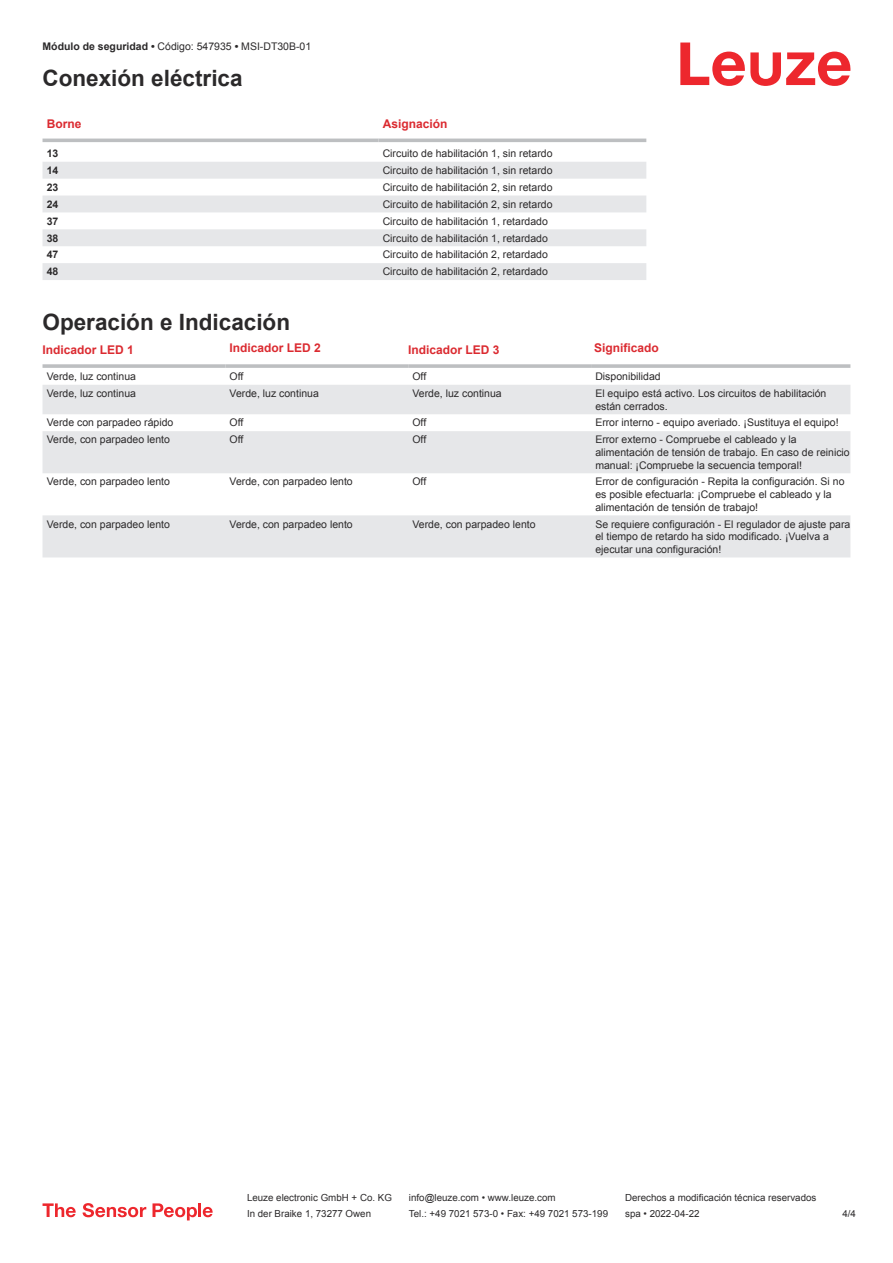
<style>
.page{position:relative;width:893px;height:1263px;background:#fff}
.page>*{position:absolute;margin:0;border:0;box-sizing:border-box;transform-origin:0 0}
.t1{font:700 22.5px "Arial";color:#2b292a}
.t2{font:700 12px "Arial";color:#db2a30}
.t3{font:10.5px/12.6px "Arial";color:#2b292a}
.t4{font:700 10.5px "Arial";color:#2b292a}
.t5{font:9.75px "Arial";color:#2b292a}
.s1{font-weight:700}
</style>
<div class="page">
<svg style="left:680px;top:43px;width:170px;height:43px"></svg>
<svg style="left:43px;top:138px;width:603px;height:1px"></svg>
<svg style="left:43px;top:162px;width:603px;height:118px;fill:#e6e7e9"></svg>
<hr style="left:43px;top:139px;width:335px;height:3px;background:#bdbfc1">
<hr style="left:378px;top:139px;width:268px;height:3px;background:#bdbfc1">
<svg style="left:43px;top:385px;width:807px;height:172px;fill:#e6e7e9"></svg>
<svg style="left:43px;top:364px;width:182px;height:4px"></svg>
<hr style="left:225px;top:364px;width:183px;height:4px;background:#c5c7c9">
<hr style="left:408px;top:364px;width:183px;height:4px;background:#c5c7c9">
<svg style="left:591px;top:364px;width:259px;height:4px"></svg>
<svg style="left:43px;top:1203px;width:33px;height:14px"></svg>
<svg style="left:83px;top:1203px;width:63px;height:14px"></svg>
<svg style="left:153px;top:1203px;width:44px;height:17px"></svg>
<hr style="left:198px;top:1203px;width:3px;height:14px;background:#ed272d">
<svg style="left:203px;top:1207px;width:10px;height:10px"></svg>
<p class="t3" style="left:43px;top:41px;width:270px"><span class="s1">Módulo de seguridad •</span> Código: 547935 <span class="s1">•</span> MSI-DT30B-01</p>
<h1 class="t1" style="left:43px;top:70px;width:202px">Conexión eléctrica</h1>
<p class="t2" style="left:47px;top:119px;width:36px">Borne</p>
<p class="t2" style="left:383px;top:119px;width:66px">Asignación</p>
<p class="t4" style="left:47px;top:149px;width:13px">13</p>
<p class="t3" style="left:383px;top:148px;width:171px">Circuito de habilitación 1, sin retardo</p>
<p class="t4" style="left:47px;top:166px;width:13px">14</p>
<p class="t3" style="left:383px;top:165px;width:171px">Circuito de habilitación 1, sin retardo</p>
<p class="t4" style="left:47px;top:183px;width:13px">23</p>
<p class="t3" style="left:383px;top:182px;width:171px">Circuito de habilitación 2, sin retardo</p>
<p class="t4" style="left:47px;top:200px;width:13px">24</p>
<p class="t3" style="left:383px;top:199px;width:171px">Circuito de habilitación 2, sin retardo</p>
<p class="t4" style="left:47px;top:217px;width:13px">37</p>
<p class="t3" style="left:383px;top:216px;width:167px">Circuito de habilitación 1, retardado</p>
<p class="t4" style="left:47px;top:234px;width:13px">38</p>
<p class="t3" style="left:383px;top:232px;width:167px">Circuito de habilitación 1, retardado</p>
<p class="t4" style="left:47px;top:251px;width:13px">47</p>
<p class="t3" style="left:383px;top:249px;width:167px">Circuito de habilitación 2, retardado</p>
<p class="t4" style="left:47px;top:268px;width:13px">48</p>
<p class="t3" style="left:383px;top:266px;width:167px">Circuito de habilitación 2, retardado</p>
<h1 class="t1" style="left:43px;top:314px;width:249px">Operación e Indicación</h1>
<p class="t2" style="left:43px;top:345px;width:93px">Indicador LED 1</p>
<p class="t2" style="left:230px;top:343px;width:93px">Indicador LED 2</p>
<p class="t2" style="left:408px;top:345px;width:93px">Indicador LED 3</p>
<p class="t2" style="left:594px;top:343px;width:66px">Significado</p>
<p class="t3" style="left:47px;top:371px;width:91px">Verde, luz continua</p>
<p class="t3" style="left:230px;top:371px;width:15px">Off</p>
<p class="t3" style="left:412px;top:371px;width:15px">Off</p>
<p class="t3" style="left:595px;top:371px;width:67px">Disponibilidad</p>
<p class="t3" style="left:47px;top:388px;width:91px">Verde, luz continua</p>
<p class="t3" style="left:230px;top:388px;width:91px">Verde, luz continua</p>
<p class="t3" style="left:412px;top:388px;width:91px">Verde, luz continua</p>
<p class="t3" style="left:595px;top:388px;width:233px">El equipo está activo. Los circuitos de habilitación están cerrados.</p>
<p class="t3" style="left:47px;top:417px;width:128px">Verde con parpadeo rápido</p>
<p class="t3" style="left:230px;top:417px;width:15px">Off</p>
<p class="t3" style="left:412px;top:417px;width:15px">Off</p>
<p class="t3" style="left:595px;top:417px;width:245px">Error interno - equipo averiado. ¡Sustituya el equipo!</p>
<p class="t3" style="left:47px;top:434px;width:125px">Verde, con parpadeo lento</p>
<p class="t3" style="left:230px;top:434px;width:15px">Off</p>
<p class="t3" style="left:412px;top:434px;width:15px">Off</p>
<p class="t3" style="left:595px;top:434px;width:256px">Error externo - Compruebe el cableado y la alimentación de tensión de trabajo. En caso de reinicio manual: ¡Compruebe la secuencia temporal!</p>
<p class="t3" style="left:47px;top:476px;width:125px">Verde, con parpadeo lento</p>
<p class="t3" style="left:230px;top:476px;width:125px">Verde, con parpadeo lento</p>
<p class="t3" style="left:412px;top:476px;width:15px">Off</p>
<p class="t3" style="left:595px;top:476px;width:251px">Error de configuración - Repita la configuración. Si no es posible efectuarla: ¡Compruebe el cableado y la alimentación de tensión de trabajo!</p>
<p class="t3" style="left:47px;top:518px;width:125px">Verde, con parpadeo lento</p>
<p class="t3" style="left:230px;top:518px;width:125px">Verde, con parpadeo lento</p>
<p class="t3" style="left:412px;top:518px;width:125px">Verde, con parpadeo lento</p>
<p class="t3" style="left:595px;top:518px;width:257px">Se requiere configuración - El regulador de ajuste para el tiempo de retardo ha sido modificado. ¡Vuelva a ejecutar una configuración!</p>
<p class="t5" style="left:247px;top:1194px;width:146px">Leuze electronic GmbH + Co. KG</p>
<p class="t5" style="left:409px;top:1194px;width:148px">info@leuze.com • www.leuze.com</p>
<p class="t5" style="left:625px;top:1194px;width:193px">Derechos a modificación técnica reservados</p>
<p class="t5" style="left:247px;top:1210px;width:126px">In der Braike 1, 73277 Owen</p>
<p class="t5" style="left:409px;top:1210px;width:201px">Tel.: +49 7021 573-0 • Fax: +49 7021 573-199</p>
<p class="t5" style="left:625px;top:1210px;width:76px">spa • 2022-04-22</p>
<p class="t5" style="left:842px;top:1210px;width:15px">4 /4</p>
</div>
